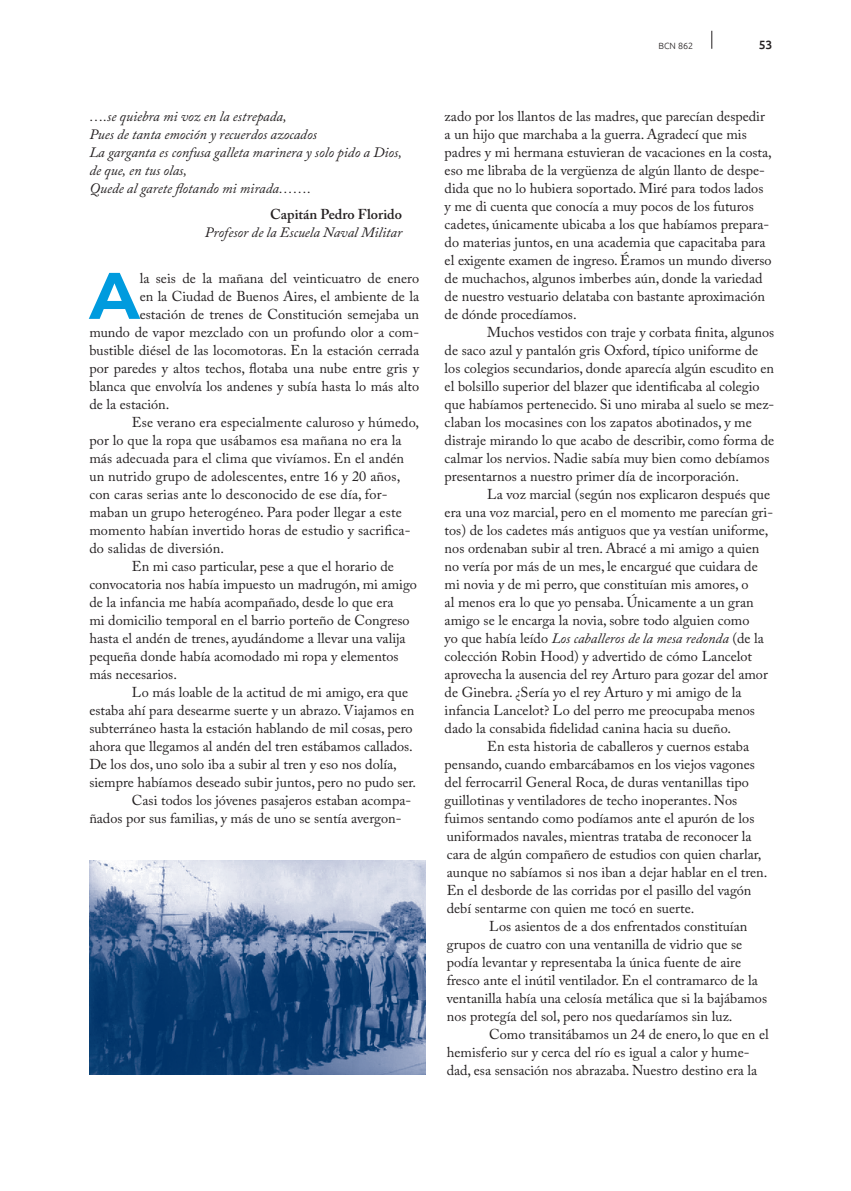
<style>
.page{position:relative;width:851px;height:1191px;background:#fff}
.page>*{position:absolute;margin:0;border:0;box-sizing:border-box;transform-origin:0 0}
.t1{font:700 65.7px "Montserrat";color:#009bde}
.t2{font:14.25px/18px "Adobe Caslon Pro";color:#231f20}
.t3{font:italic 14.25px/18px "Adobe Caslon Pro";color:#231f20}
.t4{font:600 14.25px "Adobe Caslon Pro";color:#231f20}
.t5{font:500 12px "Ubuntu";color:#231f20}
.t6{font:300 9px "Ubuntu";color:#231f20}
.s1{font-style:normal}
</style>
<div class="page">
<svg style="left:711px;top:31px;width:1px;height:18px"></svg>
<img style="left:89px;top:861px;width:336px;height:213px">
<p class="t3" style="left:89px;top:107px;width:314px">….se quiebra mi voz en la estrepada,<br>Pues de tanta emoción y recuerdos azocados<br>La garganta es confusa galleta marinera y solo pido a Dios, de que, en tus olas,<br>Quede al garete flotando mi mirada…….</p>
<p class="t4" style="left:270px;top:206px;width:133px">Capitán Pedro Florido</p>
<p class="t3" style="left:205px;top:223px;width:199px">Profesor de la Escuela Naval Militar</p>
<h1 class="t1" style="left:89px;top:248px;width:52px">A</h1>
<p class="t2" style="left:140px;top:269px;width:281px">la seis de la mañana del veinticuatro de enero</p>
<p class="t2" style="left:140px;top:287px;width:281px">en la Ciudad de Buenos Aires, el ambiente de la</p>
<p class="t2" style="left:140px;top:305px;width:281px">estación de trenes de Constitución semejaba un</p>
<p class="t2" style="left:89px;top:323px;width:331px">mundo de vapor mezclado con un profundo olor a com-</p>
<p class="t2" style="left:89px;top:341px;width:331px">bustible diésel de las locomotoras. En la estación cerrada</p>
<p class="t2" style="left:89px;top:359px;width:331px">por paredes y altos techos, flotaba una nube entre gris y</p>
<p class="t2" style="left:89px;top:377px;width:331px">blanca que envolvía los andenes y subía hasta lo más alto</p>
<p class="t2" style="left:89px;top:395px;width:82px">de la estación.</p>
<p class="t2" style="left:132px;top:413px;width:289px">Ese verano era especialmente caluroso y húmedo,</p>
<p class="t2" style="left:89px;top:431px;width:314px">por lo que la ropa que usábamos esa mañana no era la</p>
<p class="t2" style="left:89px;top:449px;width:316px">más adecuada para el clima que vivíamos. En el andén</p>
<p class="t2" style="left:89px;top:467px;width:312px">un nutrido grupo de adolescentes, entre 16 y 20 años,</p>
<p class="t2" style="left:89px;top:485px;width:299px">con caras serias ante lo desconocido de ese día, for-</p>
<p class="t2" style="left:89px;top:503px;width:314px">maban un grupo heterogéneo. Para poder llegar a este</p>
<p class="t2" style="left:89px;top:521px;width:323px">momento habían invertido horas de estudio y sacrifica-</p>
<p class="t2" style="left:89px;top:539px;width:136px">do salidas de diversión.</p>
<p class="t2" style="left:132px;top:557px;width:263px">En mi caso particular, pese a que el horario de</p>
<p class="t2" style="left:89px;top:575px;width:329px">convocatoria nos había impuesto un madrugón, mi amigo</p>
<p class="t2" style="left:89px;top:593px;width:305px">de la infancia me había acompañado, desde lo que era</p>
<p class="t2" style="left:89px;top:611px;width:322px">mi domicilio temporal en el barrio porteño de Congreso</p>
<p class="t2" style="left:89px;top:629px;width:318px">hasta el andén de trenes, ayudándome a llevar una valija</p>
<p class="t2" style="left:89px;top:647px;width:311px">pequeña donde había acomodado mi ropa y elementos</p>
<p class="t2" style="left:89px;top:665px;width:89px">más necesarios.</p>
<p class="t2" style="left:132px;top:683px;width:277px">Lo más loable de la actitud de mi amigo, era que</p>
<p class="t2" style="left:89px;top:701px;width:326px">estaba ahí para desearme suerte y un abrazo. Viajamos en</p>
<p class="t2" style="left:89px;top:719px;width:325px">subterráneo hasta la estación hablando de mil cosas, pero</p>
<p class="t2" style="left:89px;top:737px;width:325px">ahora que llegamos al andén del tren estábamos callados.</p>
<p class="t2" style="left:89px;top:755px;width:309px">De los dos, uno solo iba a subir al tren y eso nos dolía,</p>
<p class="t2" style="left:89px;top:773px;width:328px">siempre habíamos deseado subir juntos, pero no pudo ser.</p>
<p class="t2" style="left:132px;top:791px;width:281px">Casi todos los jóvenes pasajeros estaban acompa-</p>
<p class="t2" style="left:89px;top:809px;width:313px">ñados por sus familias, y más de uno se sentía avergon-</p>
<p class="t6" style="left:658px;top:40px;width:36px">BCN 862</p>
<p class="t5" style="left:758px;top:37px;width:15px">53</p>
<p class="t2" style="left:444px;top:107px;width:328px">zado por los llantos de las madres, que parecían despedir a un hijo que marchaba a la guerra. Agradecí que mis padres y mi hermana estuvieran de vacaciones en la costa, eso me libraba de la vergüenza de algún llanto de despe&shy;dida que no lo hubiera soportado. Miré para todos lados y me di cuenta que conocía a muy pocos de los futuros cadetes, únicamente ubicaba a los que habíamos prepara&shy;do materias juntos, en una academia que capacitaba para el exigente examen de ingreso. Éramos un mundo diverso de muchachos, algunos imberbes aún, donde la variedad de nuestro vestuario delataba con bastante aproximación de dónde procedíamos.</p>
<p class="t2" style="left:444px;top:323px;width:331px;text-indent:43px">Muchos vestidos con traje y corbata finita, algunos de saco azul y pantalón gris Oxford, típico uniforme de los colegios secundarios, donde aparecía algún escudito en el bolsillo superior del blazer que identificaba al colegio que habíamos pertenecido. Si uno miraba al suelo se mez&shy;claban los mocasines con los zapatos abotinados, y me distraje mirando lo que acabo de describir, como forma de calmar los nervios. Nadie sabía muy bien como debíamos presentarnos a nuestro primer día de incorporación.</p>
<p class="t2" style="left:487px;top:485px;width:284px">La voz marcial (según nos explicaron después que</p>
<p class="t2" style="left:444px;top:503px;width:330px">era una voz marcial, pero en el momento me parecían gri-</p>
<p class="t2" style="left:444px;top:521px;width:325px">tos) de los cadetes más antiguos que ya vestían uniforme,</p>
<p class="t2" style="left:444px;top:539px;width:316px">nos ordenaban subir al tren. Abracé a mi amigo a quien</p>
<p class="t2" style="left:444px;top:557px;width:314px">no vería por más de un mes, le encargué que cuidara de</p>
<p class="t2" style="left:444px;top:575px;width:305px">mi novia y de mi perro, que constituían mis amores, o</p>
<p class="t2" style="left:444px;top:593px;width:310px">al menos era lo que yo pensaba. Únicamente a un gran</p>
<p class="t2" style="left:444px;top:611px;width:306px">amigo se le encarga la novia, sobre todo alguien como</p>
<p class="t3" style="left:444px;top:629px;width:321px"><span class="s1">yo que había leído</span> Los caballeros de la mesa redonda <span class="s1">(de la</span></p>
<p class="t2" style="left:444px;top:647px;width:309px">colección Robin Hood) y advertido de cómo Lancelot</p>
<p class="t2" style="left:444px;top:665px;width:325px">aprovecha la ausencia del rey Arturo para gozar del amor</p>
<p class="t2" style="left:444px;top:683px;width:298px">de Ginebra. ¿Sería yo el rey Arturo y mi amigo de la</p>
<p class="t2" style="left:444px;top:701px;width:312px">infancia Lancelot? Lo del perro me preocupaba menos</p>
<p class="t2" style="left:444px;top:719px;width:288px">dado la consabida fidelidad canina hacia su dueño.</p>
<p class="t2" style="left:487px;top:737px;width:263px">En esta historia de caballeros y cuernos estaba</p>
<p class="t2" style="left:444px;top:755px;width:311px">pensando, cuando embarcábamos en los viejos vagones</p>
<p class="t2" style="left:444px;top:773px;width:306px">del ferrocarril General Roca, de duras ventanillas tipo</p>
<p class="t2" style="left:444px;top:791px;width:294px">guillotinas y ventiladores de techo inoperantes. Nos</p>
<p class="t2" style="left:444px;top:809px;width:311px">fuimos sentando como podíamos ante el apurón de los</p>
<p class="t2" style="left:446px;top:827px;width:306px">uniformados navales, mientras trataba de reconocer la</p>
<p class="t2" style="left:446px;top:845px;width:316px">cara de algún compañero de estudios con quien charlar,</p>
<p class="t2" style="left:446px;top:863px;width:322px">aunque no sabíamos si nos iban a dejar hablar en el tren.</p>
<p class="t2" style="left:446px;top:881px;width:306px">En el desborde de las corridas por el pasillo del vagón</p>
<p class="t2" style="left:446px;top:899px;width:249px">debí sentarme con quien me tocó en suerte.</p>
<p class="t2" style="left:489px;top:917px;width:259px">Los asientos de a dos enfrentados constituían</p>
<p class="t2" style="left:446px;top:935px;width:297px">grupos de cuatro con una ventanilla de vidrio que se</p>
<p class="t2" style="left:446px;top:953px;width:296px">podía levantar y representaba la única fuente de aire</p>
<p class="t2" style="left:446px;top:971px;width:312px">fresco ante el inútil ventilador. En el contramarco de la</p>
<p class="t2" style="left:446px;top:989px;width:322px">ventanilla había una celosía metálica que si la bajábamos</p>
<p class="t2" style="left:446px;top:1007px;width:287px">nos protegía del sol, pero nos quedaríamos sin luz.</p>
<p class="t2" style="left:489px;top:1025px;width:281px">Como transitábamos un 24 de enero, lo que en el</p>
<p class="t2" style="left:446px;top:1043px;width:304px">hemisferio sur y cerca del río es igual a calor y hume-</p>
<p class="t2" style="left:446px;top:1061px;width:312px">dad, esa sensación nos abrazaba. Nuestro destino era la</p>
</div>
